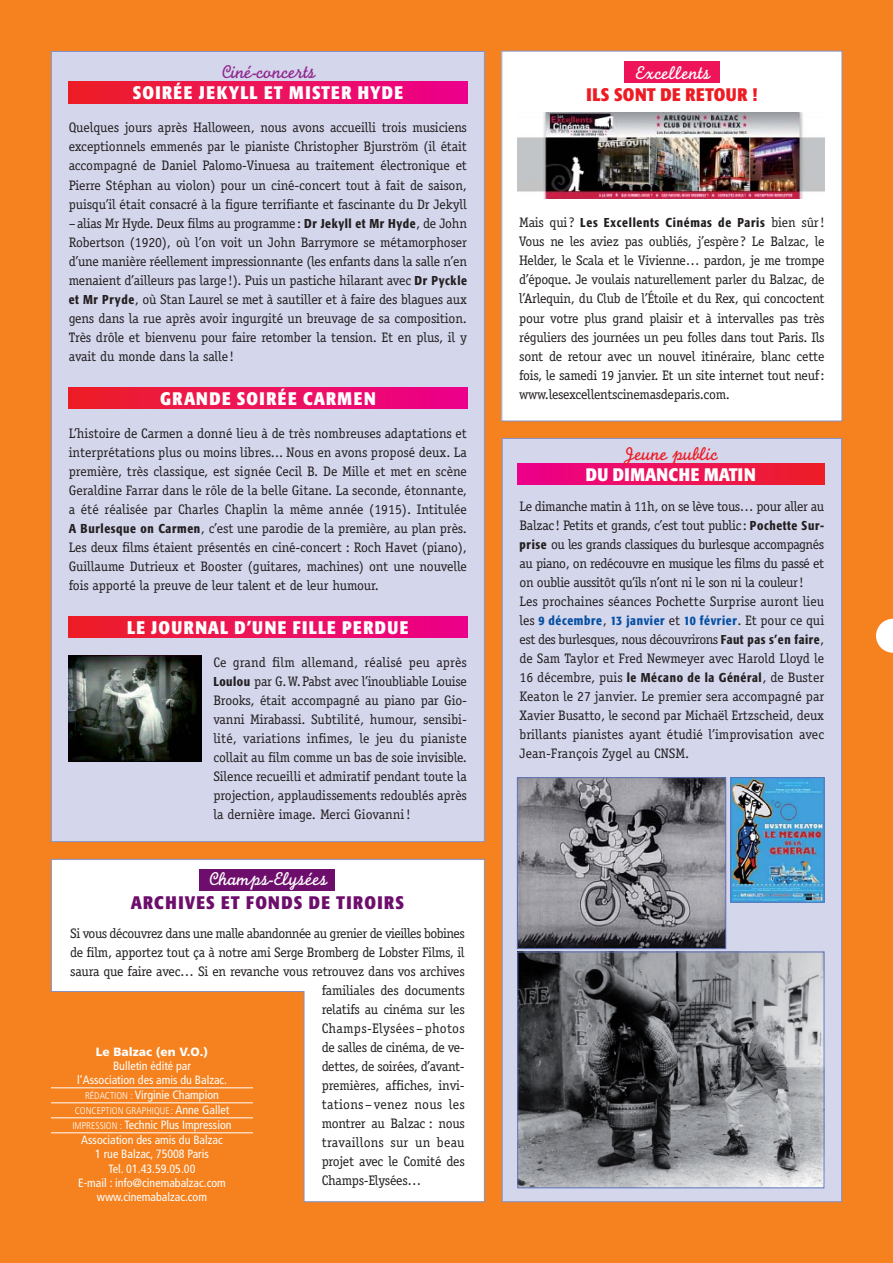
<style>
.page{position:relative;width:893px;height:1263px;background:#f5821f}
.page>*{position:absolute;margin:0;border:0;box-sizing:border-box;transform-origin:0 0}
.t1{font:19.5px "Monoline Script";color:#fff}
.t2{font:19.5px "Monoline Script";letter-spacing:-.01em;color:#91278f}
.t3{font:19.5px "Monoline Script";color:#ed1c24}
.t4{font:700 condensed 18px "Formata";letter-spacing:.07em;color:#fff}
.t5{font:700 condensed 18px "Formata";letter-spacing:.07em;color:#6e0e6c}
.t6{font:700 condensed 18px "Formata";letter-spacing:.025em;color:#ed1c24}
.t7{font:700 condensed 18px "Formata";letter-spacing:.02em;color:#fff}
.t8{font:13.8px/19px "Officina Serif";letter-spacing:-.02em;color:#231f20;text-align:justify}
.t9{font:13.8px "Officina Serif";letter-spacing:.02em;color:#231f20}
.t10{font:13.8px "Officina Serif";letter-spacing:.015em;color:#231f20}
.t11{font:500 condensed 12.75px "Formata";letter-spacing:.05em;color:#034ea2}
.t12{font:500 condensed 12.75px "Formata";letter-spacing:.055em;color:#231f20}
.t13{font:condensed 12px/14.4px "Frutiger";color:#fff;text-align:center}
.t14{font:900 12px "Frutiger";color:#fff}
.t15{font:300 condensed 9.75px "Frutiger";color:#fff}
.s1{font-family:"Formata";font-weight:500;font-stretch:condensed;font-size:12.75px}
.s2{font-weight:300;font-size:9.75px}
.s3{font-weight:400;font-size:12px}
.s4{font-family:"Officina Serif";font-weight:400;font-stretch:normal;font-size:13.8px}
.s5{font-family:"Officina Serif";font-weight:400;font-stretch:normal;font-size:13.8px;color:#231f20}
</style>
<div class="page">
<svg style="left:51px;top:859px;width:434px;height:343px"></svg>
<div style="left:51px;top:51px;width:433px;height:791px;background:#d4d6ec"></div>
<div style="left:68px;top:82px;width:400px;height:21px;background:linear-gradient(to right,#ed2126,#ed018d)"></div>
<div style="left:68px;top:387px;width:400px;height:22px;background:linear-gradient(to right,#ed2126,#ed018d)"></div>
<div style="left:68px;top:616px;width:400px;height:22px;background:linear-gradient(to right,#ed2126,#ed018c)"></div>
<hr style="left:51px;top:1088px;width:202px;height:1px;background:#fff">
<hr style="left:51px;top:1103px;width:202px;height:1px;background:#fff">
<hr style="left:51px;top:1118px;width:202px;height:1px;background:#fff">
<hr style="left:51px;top:1133px;width:202px;height:1px;background:#fff">
<div style="left:502px;top:51px;width:340px;height:370px;background:#fff"></div>
<div style="left:624px;top:62px;width:96px;height:21px;background:#ed145a"></div>
<div style="left:501px;top:51px;width:341px;height:370px;border:1px solid #8490c8"></div>
<img style="left:517px;top:112px;width:307px;height:86px">
<div style="left:502px;top:438px;width:339px;height:764px;background:#d4d6ec"></div>
<div style="left:517px;top:464px;width:307px;height:21px;background:linear-gradient(to right,#ed018c,#ed2128)"></div>
<img style="left:519px;top:779px;width:205px;height:168px">
<div style="left:517px;top:777px;width:209px;height:172px;border:1px solid #5c72b7"></div>
<img style="left:732px;top:779px;width:90px;height:121px">
<div style="left:730px;top:777px;width:94px;height:125px;border:1px solid #5c72b7"></div>
<img style="left:519px;top:954px;width:303px;height:232px">
<div style="left:517px;top:952px;width:307px;height:236px;border:1px solid #5c72b7"></div>
<img style="left:68px;top:656px;width:134px;height:106px">
<svg style="left:876px;top:619px;width:17px;height:34px"></svg>
<h1 class="t2" style="left:222px;top:65px;width:95px">Ciné-concerts</h1>
<h2 class="t4" style="left:133px;top:86px;width:272px">SOIRÉE JEKYLL ET MISTER HYDE</h2>
<p class="t8" style="left:69px;top:119px;width:400px">Quelques jours après Halloween, nous avons accueilli trois musiciens exceptionnels emmenés par le pianiste Christopher Bjurström (il était accompagné de Daniel Palomo-Vinuesa au traitement électronique et Pierre Stéphan au violon) pour un ciné-concert tout à fait de saison, puisqu’il était consacré à la figure terrifiante et fascinante du Dr Jekyll</p>
<p class="t8" style="left:69px;top:215px;width:400px">– alias Mr Hyde. Deux films au programme : <span class="s1">Dr Jekyll et Mr Hyde</span>, de John Robertson (1920), où l’on voit un John Barrymore se métamorphoser d’une manière réellement impressionnante (les enfants dans la salle n’en menaient d’ailleurs pas large !). Puis un pastiche hilarant avec <span class="s1">Dr Pyckle et Mr Pryde</span>, où Stan Laurel se met à sautiller et à faire des blagues aux gens dans la rue après avoir ingurgité un breuvage de sa composition.<br>Très drôle et bienvenu pour faire retomber la tension. Et en plus, il y avait du monde dans la salle !</p>
<h2 class="t4" style="left:160px;top:391px;width:217px">GRANDE SOIRÉE CARMEN</h2>
<p class="t8" style="left:69px;top:425px;width:400px">L’histoire de Carmen a donné lieu à de très nombreuses adaptations et interprétations plus ou moins libres... Nous en avons proposé deux. La première, très classique, est signée Cecil B. De Mille et met en scène Geraldine Farrar dans le rôle de la belle Gitane. La seconde, étonnante, a été réalisée par Charles Chaplin la même année (1915). Intitulée <span class="s1">A Burlesque on Carmen</span>, c’est une parodie de la première, au plan près.<br>Les deux films étaient présentés en ciné-concert : Roch Havet (piano), Guillaume Dutrieux et Booster (guitares, machines) ont une nouvelle fois apporté la preuve de leur talent et de leur humour.</p>
<h2 class="t4" style="left:127px;top:620px;width:283px">LE JOURNAL D’UNE FILLE PERDUE</h2>
<p class="t8" style="left:213px;top:654px;width:255px">Ce grand film allemand, réalisé peu après <span class="s1">Loulou</span> par G. W. Pabst avec l’inoubliable Louise Brooks, était accompagné au piano par Gio&shy;vanni Mirabassi. Subtilité, humour, sensibi&shy;lité, variations infimes, le jeu du pianiste collait au film comme un bas de soie invisible.<br>Silence recueilli et admiratif pendant toute la projection, applaudissements redoublés après la dernière image. Merci Giovanni !</p>
<h1 class="t1" style="left:209px;top:872px;width:120px">Champs-Elysées</h1>
<h2 class="t5" style="left:131px;top:895px;width:275px">ARCHIVES ET FONDS DE TIROIRS</h2>
<p class="t8" style="left:70px;top:925px;width:396px">Si vous découvrez dans une malle abandonnée au grenier de vieilles bobines</p>
<p class="t8" style="left:70px;top:944px;width:396px">de film, apportez tout ça à notre ami Serge Bromberg de Lobster Films, il</p>
<p class="t8" style="left:70px;top:963px;width:396px">saura que faire avec… Si en revanche vous retrouvez dans vos archives</p>
<p class="t8" style="left:322px;top:982px;width:144px">familiales des documents</p>
<p class="t8" style="left:322px;top:1001px;width:144px">relatifs au cinéma sur les</p>
<p class="t9" style="left:322px;top:1023px;width:144px">Champs-Elysées – photos</p>
<p class="t8" style="left:322px;top:1039px;width:144px">de salles de cinéma, de ve-</p>
<p class="t8" style="left:322px;top:1058px;width:144px">dettes, de soirées, d’avant-</p>
<p class="t8" style="left:322px;top:1077px;width:144px">premières, affiches, invi-</p>
<p class="t9" style="left:322px;top:1099px;width:144px">tations – venez nous les</p>
<p class="t8" style="left:322px;top:1115px;width:144px">montrer au Balzac : nous</p>
<p class="t10" style="left:322px;top:1137px;width:144px">travaillons sur un beau</p>
<p class="t8" style="left:322px;top:1153px;width:144px">projet avec le Comité des</p>
<p class="t8" style="left:322px;top:1172px;width:101px">Champs-Elysées…</p>
<p class="t14" style="left:96px;top:1047px;width:114px">Le Balzac (en V.O.)</p>
<p class="t13" style="left:77px;top:1059px;width:151px">Bulletin édité par<br>l’Association des amis du Balzac.<br><span class="s2">RÉDACTION :</span> Virginie Champion</p>
<p class="t15" style="left:75px;top:1107px;width:156px">CONCEPTION GRAPHIQUE : <span class="s3">Anne Gallet</span></p>
<p class="t13" style="left:72px;top:1119px;width:161px"><span class="s2">IMPRESSION :</span> Technic Plus Impression<br>Association des amis du Balzac<br>1 rue Balzac, 75008 Paris<br>Tel. 01.43.59.05.00<br>E-mail : info@cinemabalzac.com www.cinemabalzac.com</p>
<h1 class="t1" style="left:635px;top:66px;width:77px">Excellents</h1>
<h2 class="t6" style="left:586px;top:87px;width:172px">ILS SONT DE RETOUR !</h2>
<p class="t12" style="left:519px;top:218px;width:307px"><span class="s4">Mais qui ?</span> Les Excellents Cinémas de Paris <span class="s4">bien sûr !</span></p>
<p class="t8" style="left:519px;top:233px;width:307px">Vous ne les aviez pas oubliés, j’espère ? Le Balzac, le Helder, le Scala et le Vivienne… pardon, je me trompe d’époque. Je voulais naturellement parler du Balzac, de l’Arlequin, du Club de l’Étoile et du Rex, qui concoctent pour votre plus grand plaisir et à intervalles pas très réguliers des journées un peu folles dans tout Paris. Ils sont de retour avec un nouvel itinéraire, blanc cette fois, le samedi 19 janvier. Et un site internet tout neuf : www.lesexcellentscinemasdeparis.com.</p>
<h1 class="t3" style="left:623px;top:447px;width:96px">Jeune public</h1>
<h2 class="t7" style="left:586px;top:468px;width:171px">DU DIMANCHE MATIN</h2>
<p class="t8" style="left:519px;top:497px;width:306px;text-align:left">Le dimanche matin à 11h, on se lève tous… pour aller au Balzac ! Petits et grands, c’est tout public : <span class="s1">Pochette Sur&shy;prise</span> ou les grands classiques du burlesque accompagnés au piano, on redécouvre en musique les films du passé et on oublie aussitôt qu’ils n’ont ni le son ni la couleur !<br>Les prochaines séances Pochette Surprise auront lieu</p>
<p class="t11" style="left:519px;top:615px;width:306px"><span class="s5">les</span> 9 décembre<span class="s5">,</span> 13 janvier <span class="s5">et</span> 10 février<span class="s5">. Et pour ce qui</span></p>
<p class="t8" style="left:519px;top:631px;width:306px">est des burlesques, nous découvrirons <span class="s1">Faut pas s’en faire</span>, de Sam Taylor et Fred Newmeyer avec Harold Lloyd le 16 décembre, puis <span class="s1">le Mécano de la Général</span>, de Buster Keaton le 27 janvier. Le premier sera accompagné par Xavier Busatto, le second par Michaël Ertzscheid, deux brillants pianistes ayant étudié l’improvisation avec Jean-François Zygel au CNSM.</p>
</div>
